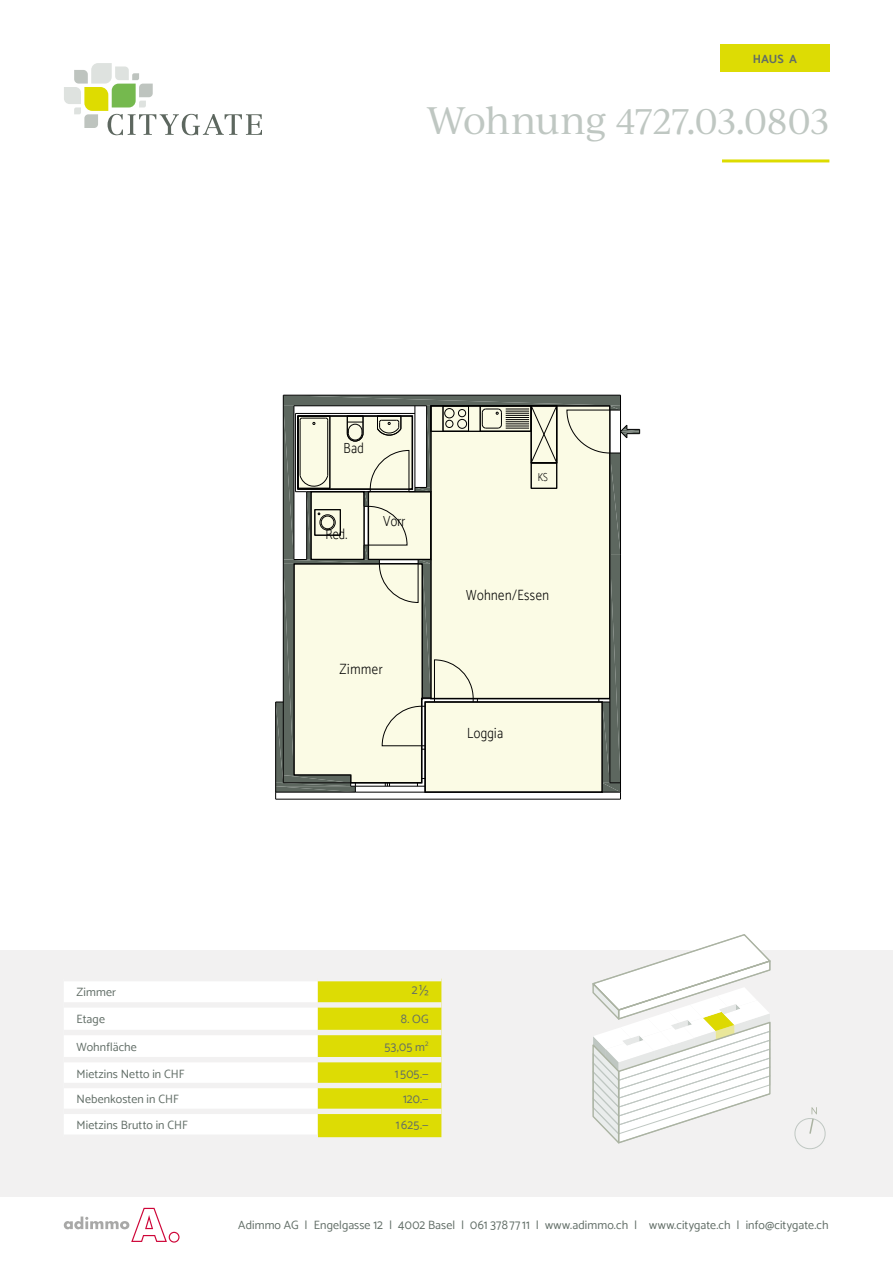
<style>
.page{position:relative;width:893px;height:1263px;background:#fff}
.page>*{position:absolute;margin:0;border:0;box-sizing:border-box;transform-origin:0 0}
.t1{font:34.2px "Ivy Journal";letter-spacing:-.02em;color:#bfc7c2}
.t2{font:300 14.85px "Catamaran";letter-spacing:.035em;color:#000;scale:.85 1}
.t3{font:300 14.85px "Catamaran";letter-spacing:.035em;color:#000;scale:.83 1}
.t4{font:300 14.85px "Catamaran";letter-spacing:.035em;color:#000;scale:.86 1}
.t5{font:300 14.85px "Catamaran";letter-spacing:.035em;color:#000;scale:.84 1}
.t6{font:300 14.85px "Catamaran";letter-spacing:.035em;color:#000;scale:.82 1}
.t7{font:13.2px "Catamaran";letter-spacing:.02em;color:#616d66;scale:.91 1}
.t8{font:12px "Catamaran";letter-spacing:.01em;color:#616d66}
.t9{font:700 12px "Catamaran";color:#616d66}
.t10{font:300 11.55px "Catamaran";color:#000;scale:.79 1}
.s1{font-size:36.75px}
.s2{font-size:12px}
.s3{font-size:13.2px}
</style>
<div class="page">
<div style="left:0;top:950px;width:893px;height:247px;background:#f2f1f1"></div>
<div style="left:720px;top:45px;width:109px;height:27px;background:#dddc04"></div>
<hr style="left:722px;top:159px;width:107px;height:3px;background:#dddc00">
<svg style="left:64px;top:981px;width:377px;height:156px"></svg>
<div style="left:64px;top:1002px;width:254px;height:5px;background:#f2f1f1"></div>
<div style="left:318px;top:1002px;width:123px;height:5px;background:#f2f1f1"></div>
<div style="left:64px;top:1030px;width:254px;height:5px;background:#f2f1f1"></div>
<div style="left:318px;top:1030px;width:123px;height:5px;background:#f2f1f1"></div>
<div style="left:64px;top:1057px;width:254px;height:5px;background:#f2f1f1"></div>
<div style="left:318px;top:1057px;width:123px;height:5px;background:#f2f1f1"></div>
<div style="left:64px;top:1083px;width:254px;height:5px;background:#f2f1f1"></div>
<div style="left:318px;top:1083px;width:123px;height:5px;background:#f2f1f1"></div>
<div style="left:64px;top:1109px;width:254px;height:5px;background:#f2f1f1"></div>
<div style="left:318px;top:1109px;width:123px;height:5px;background:#f2f1f1"></div>
<div style="left:64px;top:1134px;width:254px;height:6px;background:#f2f1f1"></div>
<svg style="left:794px;top:1107px;width:32px;height:42px"></svg>
<svg style="left:64px;top:1208px;width:116px;height:34px"></svg>
<svg style="left:592px;top:934px;width:179px;height:210px"></svg>
<hr style="left:276px;top:799px;width:344px;height:1px;background:#000">
<svg style="left:275px;top:395px;width:365px;height:404px;background:#dcddcc"></svg>
<div style="left:531px;top:406px;width:26px;height:57px;border:1px solid #000"></div>
<svg style="left:64px;top:63px;width:197px;height:72px"></svg>
<p class="t9" style="left:753px;top:52px;width:46px">HAUS A</p>
<h1 class="t1" style="left:426px;top:97px;width:404px"><span class="s1">Wohnung</span> 4727<span class="s1">.</span>03<span class="s1">.</span>0803</h1>
<p class="t3" style="left:343px;top:439px;width:26px">Bad</p>
<p class="t6" style="left:325px;top:525px;width:28px">Red.</p>
<p class="t3" style="left:383px;top:512px;width:28px">Vorr</p>
<p class="t4" style="left:340px;top:660px;width:52px">Zimmer</p>
<p class="t10" style="left:538px;top:470px;width:14px">KS</p>
<p class="t2" style="left:466px;top:586px;width:99px">Wohnen/Essen</p>
<p class="t5" style="left:467px;top:724px;width:44px">Loggia</p>
<p class="t8" style="left:77px;top:985px;width:41px">Zimmer</p>
<p class="t7" style="left:412px;top:982px;width:20px">2<span class="s2">½</span></p>
<p class="t8" style="left:77px;top:1012px;width:30px">Etage</p>
<p class="t8" style="left:401px;top:1012px;width:29px"><span class="s3">8</span>. OG</p>
<p class="t8" style="left:77px;top:1039px;width:62px">Wohnfläche</p>
<p class="t7" style="left:385px;top:1038px;width:50px">53<span class="s2">,</span>05 <span class="s2">m</span><sup>2</sup></p>
<p class="t8" style="left:77px;top:1066px;width:110px">Mietzins Netto in CHF</p>
<p class="t7" style="left:395px;top:1065px;width:39px">1505<span class="s2">.—</span></p>
<p class="t8" style="left:77px;top:1092px;width:104px">Nebenkosten in CHF</p>
<p class="t7" style="left:403px;top:1091px;width:30px">120<span class="s2">.—</span></p>
<p class="t8" style="left:77px;top:1118px;width:113px">Mietzins Brutto in CHF</p>
<p class="t7" style="left:396px;top:1117px;width:37px">1625<span class="s2">.—</span></p>
<p class="t8" style="left:238px;top:1217px;width:592px">Adimmo AG | Engelgasse <span class="s3">12</span> | <span class="s3">4002</span> Basel | <span class="s3">061 378 77 11</span> | www.adimmo.ch | www.citygate.ch | info@citygate.ch</p>
</div>
